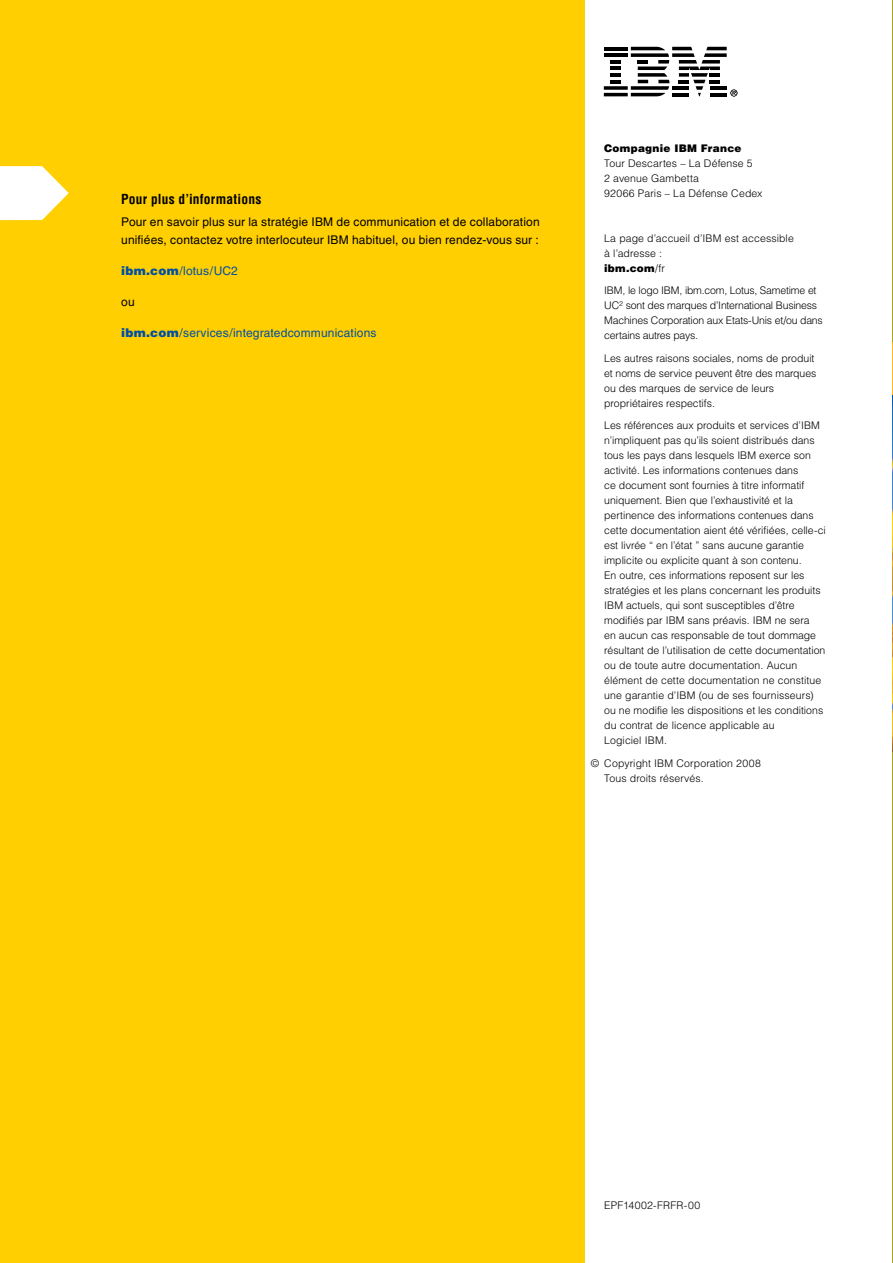
<style>
.page{position:relative;width:893px;height:1263px;background:#fff}
.page>*{position:absolute;margin:0;border:0;box-sizing:border-box;transform-origin:0 0}
.t1{font:700 condensed 13.5px "Helvetica";letter-spacing:.015em;color:#000}
.t2{font:12px/18px "Helvetica";letter-spacing:.01em;color:#000}
.t3{font:12px "Helvetica";letter-spacing:.015em;color:#004fa3}
.t4{font:300 10.5px/15px "Helvetica";color:#000}
.t5{font:300 10.5px/15px "Helvetica";letter-spacing:-.02em;color:#000}
.t6{font:900 10.5px "Helvetica";letter-spacing:.025em;color:#000}
.t7{font:300 10.5px "Helvetica";letter-spacing:.025em;color:#000}
.t8{font:300 9px "Helvetica";color:#a7a9ac}
.s1{font-weight:900}
</style>
<div class="page">
<div style="left:0;top:0;width:585px;height:1263px;background:#ffcf01"></div>
<hr style="left:892px;top:0;width:1px;height:1263px;background:#afa420">
<hr style="left:604px;top:47px;width:24px;height:3px;background:#000">
<hr style="left:604px;top:53px;width:24px;height:4px;background:#000">
<hr style="left:610px;top:60px;width:11px;height:4px;background:#000">
<svg style="left:610px;top:67px;width:11px;height:3px"></svg>
<hr style="left:610px;top:73px;width:11px;height:4px;background:#000">
<svg style="left:610px;top:80px;width:11px;height:3px"></svg>
<svg style="left:604px;top:86px;width:24px;height:4px"></svg>
<hr style="left:604px;top:93px;width:24px;height:3px;background:#000">
<svg style="left:631px;top:47px;width:106px;height:49px"></svg>
<img style="left:892px;top:342px;width:1px;height:410px">
<svg style="left:0;top:166px;width:69px;height:54px"></svg>
<p class="t1" style="left:121px;top:190px;width:142px">Pour plus d’informations</p>
<p class="t2" style="left:121px;top:213px;width:420px">Pour en savoir plus sur la stratégie IBM de communication et de collaboration unifiées, contactez votre interlocuteur IBM habituel, ou bien rendez-vous sur :</p>
<p class="t3" style="left:121px;top:264px;width:118px"><span class="s1">ibm.com</span>/lotus/UC2</p>
<p class="t2" style="left:121px;top:293px;width:15px">ou</p>
<p class="t3" style="left:121px;top:325px;width:257px"><span class="s1">ibm.com</span>/services/integratedcommunications</p>
<p class="t8" style="left:730px;top:87px;width:9px">®</p>
<p class="t6" style="left:604px;top:141px;width:139px">Compagnie IBM France</p>
<p class="t4" style="left:604px;top:155px;width:160px">Tour Descartes – La Défense 5<br>2 avenue Gambetta<br>92066 Paris – La Défense Cedex</p>
<p class="t4" style="left:604px;top:230px;width:191px">La page d’accueil d’IBM est accessible à l’adresse :<br><span class="s1">ibm.com</span>/fr</p>
<p class="t5" style="left:604px;top:283px;width:220px">IBM, le logo IBM, ibm.com, Lotus, Sametime et UC<sup>2</sup> sont des marques d’International Business Machines Corporation aux Etats-Unis et/ou dans certains autres pays.</p>
<p class="t4" style="left:604px;top:350px;width:214px">Les autres raisons sociales, noms de produit et noms de service peuvent être des marques ou des marques de service de leurs propriétaires respectifs.</p>
<p class="t4" style="left:604px;top:417px;width:223px">Les références aux produits et services d’IBM n’impliquent pas qu’ils soient distribués dans tous les pays dans lesquels IBM exerce son activité. Les informations contenues dans<br>ce document sont fournies à titre informatif uniquement. Bien que l’exhaustivité et la pertinence des informations contenues dans cette documentation aient été vérifiées, celle-ci est livrée “ en l’état ” sans aucune garantie implicite ou explicite quant à son contenu.<br>En outre, ces informations reposent sur les stratégies et les plans concernant les produits IBM actuels, qui sont susceptibles d’être modifiés par IBM sans préavis. IBM ne sera<br>en aucun cas responsable de tout dommage résultant de l’utilisation de cette documentation ou de toute autre documentation. Aucun élément de cette documentation ne constitue une garantie d’IBM (ou de ses fournisseurs) ou ne modifie les dispositions et les conditions du contrat de licence applicable au<br>Logiciel IBM.</p>
<p class="t4" style="left:604px;top:755px;width:158px;text-indent:-14px">© Copyright IBM Corporation 2008<br>Tous droits réservés.</p>
<p class="t7" style="left:604px;top:1199px;width:98px">EPF14002-FRFR-00</p>
</div>
